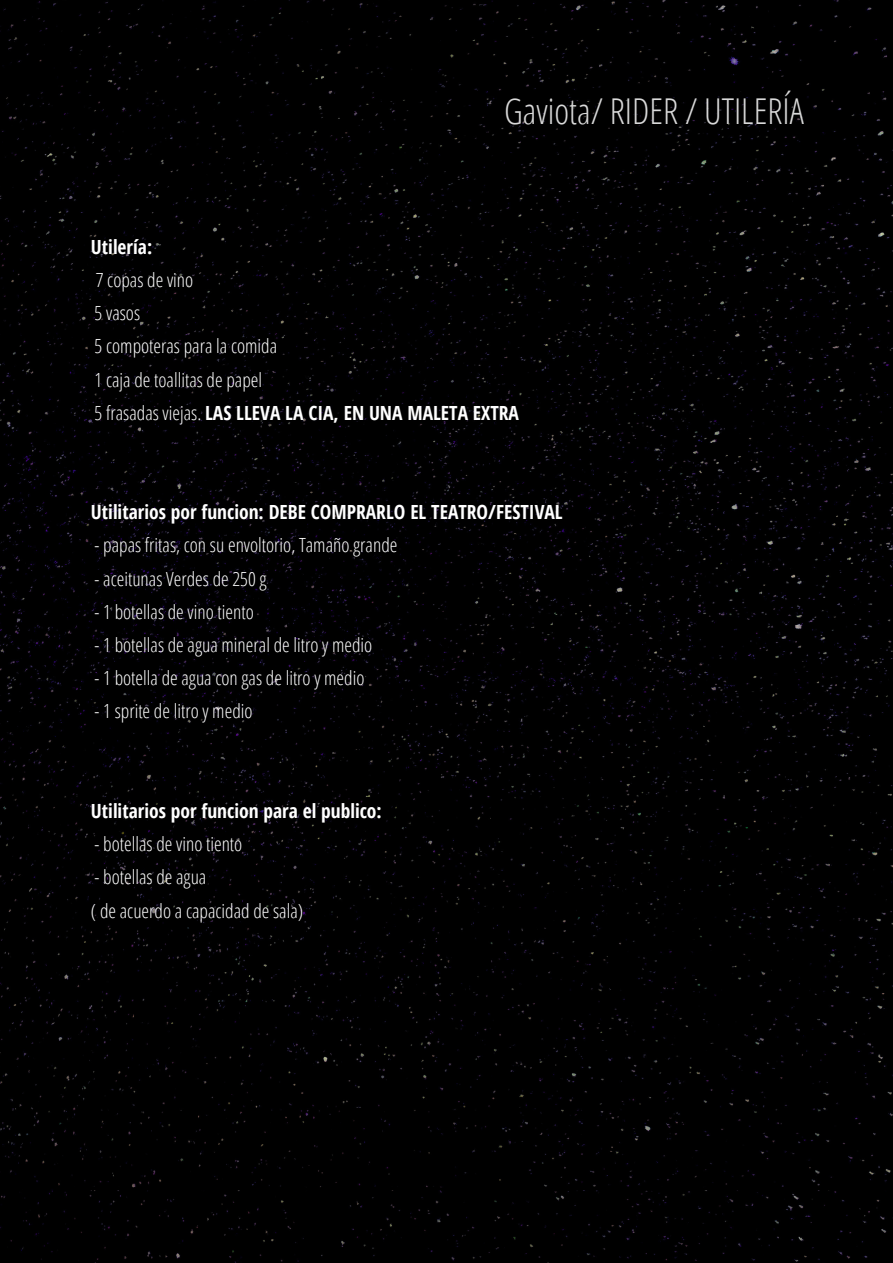
<style>
.page{position:relative;width:893px;height:1263px;background:#000}
.page>*{position:absolute;margin:0;border:0;box-sizing:border-box;transform-origin:0 0}
.t1{font:300 35.62px "Open Sans Condensed";color:#d9d9d9}
.t2{font:300 19.5px "Open Sans Condensed";color:#fff}
.t3{font:700 19.5px "Open Sans Condensed";color:#fff}
.s1{font-weight:300}
</style>
<div class="page">
<hr style="left:61px;top:1187px;width:827px;height:3px;background:#000">
<p class="t1" style="left:504px;top:86px;width:301px">Gaviota/ RIDER / UTILERÍA</p>
<p class="t3" style="left:91px;top:233px;width:63px">Utilería:</p>
<p class="t2" style="left:96px;top:266px;width:99px">7 copas de vino</p>
<p class="t2" style="left:95px;top:299px;width:47px">5 vasos</p>
<p class="t2" style="left:95px;top:332px;width:184px">5 compoteras para la comida</p>
<p class="t2" style="left:95px;top:366px;width:169px">1 caja de toallitas de papel</p>
<p class="t3" style="left:95px;top:399px;width:426px"><span class="s1">5 frasadas viejas.</span> LAS LLEVA LA CIA, EN UNA MALETA EXTRA</p>
<p class="t3" style="left:91px;top:498px;width:473px">Utilitarios por funcion: DEBE COMPRARLO EL TEATRO/FESTIVAL</p>
<p class="t2" style="left:95px;top:532px;width:304px">- papas fritas, con su envoltorio, Tamaño grande</p>
<p class="t2" style="left:95px;top:565px;width:173px">- aceitunas Verdes de 250 g</p>
<p class="t2" style="left:95px;top:598px;width:161px">- 1 botellas de vino tiento</p>
<p class="t2" style="left:95px;top:631px;width:279px">- 1 botellas de agua mineral de litro y medio</p>
<p class="t2" style="left:95px;top:664px;width:271px">- 1 botella de agua con gas de litro y medio</p>
<p class="t2" style="left:95px;top:698px;width:159px">- 1 sprite de litro y medio</p>
<p class="t3" style="left:91px;top:797px;width:292px">Utilitarios por funcion para el publico:</p>
<p class="t2" style="left:95px;top:830px;width:149px">- botellas de vino tiento</p>
<h1 class="t2" style="left:95px;top:863px;width:113px">- botellas de agua</h1>
<p class="t2" style="left:91px;top:897px;width:214px">( de acuerdo a capacidad de sala)</p>
</div>
